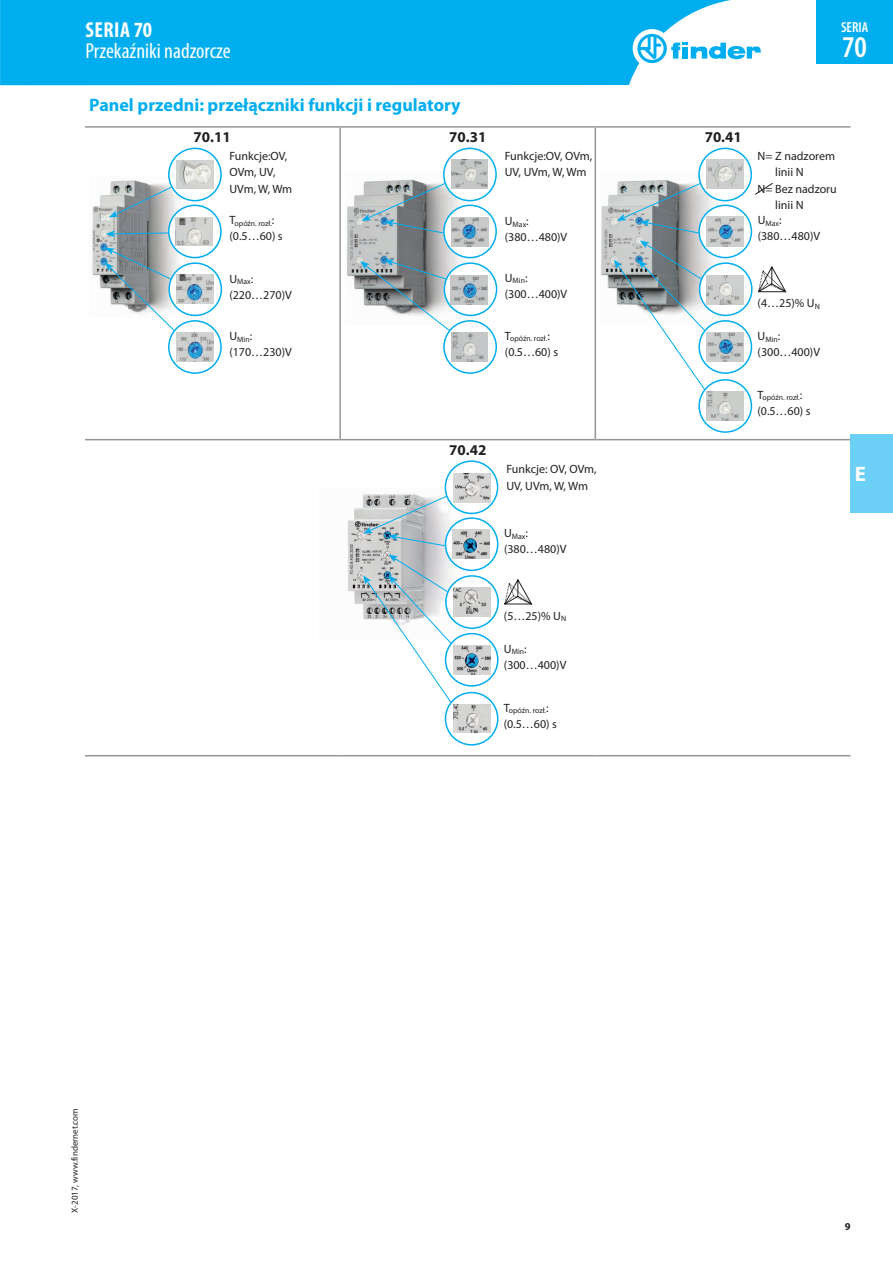
<style>
.page{position:relative;width:893px;height:1263px;background:#fff}
.page>*{position:absolute;margin:0;border:0;box-sizing:border-box;transform-origin:0 0}
.t1{font:600 condensed 30.3px "Myriad Pro";color:#fff}
.t2{font:condensed 21.75px "Myriad Pro";color:#fff}
.t3{font:700 condensed 21.75px "Myriad Pro";letter-spacing:.02em;color:#fff}
.t4{font:700 21px "Myriad Pro";color:#fff}
.t5{font:700 18px "Myriad Pro";color:#00aeef}
.t6{font:700 15px "Myriad Pro";color:#231f20}
.t7{font:600 condensed 14.55px "Myriad Pro";color:#fff}
.t8{font:12px/16.2px "Myriad Pro";color:#231f20}
.t9{font:700 10.5px "Myriad Pro";color:#231f20}
.t10{font:9px "Myriad Pro";color:#231f20}
.t11{font:7.8px "Myriad Pro";color:#231f20}
</style>
<div class="page">
<div style="left:850px;top:434px;width:43px;height:78px;background:#6bcff6"></div>
<hr style="left:85px;top:126px;width:255px;height:2px;background:#939598">
<hr style="left:340px;top:126px;width:255px;height:2px;background:#939598">
<hr style="left:339px;top:128px;width:2px;height:311px;background:#939598">
<hr style="left:595px;top:126px;width:255px;height:2px;background:#939598">
<hr style="left:595px;top:128px;width:1px;height:311px;background:#939598">
<hr style="left:85px;top:439px;width:255px;height:1px;background:#939598">
<hr style="left:85px;top:755px;width:255px;height:1px;background:#939598">
<hr style="left:340px;top:755px;width:255px;height:1px;background:#939598">
<hr style="left:595px;top:755px;width:255px;height:1px;background:#939598">
<hr style="left:340px;top:439px;width:255px;height:1px;background:#939598">
<hr style="left:595px;top:439px;width:255px;height:1px;background:#939598">
<img style="left:92px;top:180px;width:95px;height:135px">
<svg style="left:169px;top:148px;width:52px;height:53px"></svg>
<div style="left:168px;top:148px;width:54px;height:53px;border:2px solid #00aeef;border-radius:50%"></div>
<img style="left:176px;top:160px;width:37px;height:29px">
<svg style="left:169px;top:205px;width:52px;height:53px"></svg>
<div style="left:168px;top:205px;width:54px;height:53px;border:2px solid #00aeef;border-radius:50%"></div>
<img style="left:176px;top:217px;width:37px;height:29px">
<svg style="left:169px;top:263px;width:52px;height:52px"></svg>
<div style="left:168px;top:262px;width:54px;height:54px;border:2px solid #00aeef;border-radius:50%"></div>
<img style="left:176px;top:275px;width:37px;height:29px">
<svg style="left:169px;top:321px;width:52px;height:52px"></svg>
<div style="left:168px;top:320px;width:54px;height:54px;border:2px solid #00aeef;border-radius:50%"></div>
<img style="left:176px;top:333px;width:37px;height:28px">
<svg style="left:109px;top:186px;width:63px;height:32px;background:#9fa8ab"></svg>
<svg style="left:106px;top:230px;width:63px;height:7px"></svg>
<svg style="left:105px;top:248px;width:70px;height:83px"></svg>
<img style="left:347px;top:179px;width:127px;height:146px">
<svg style="left:444px;top:148px;width:52px;height:53px"></svg>
<div style="left:443px;top:148px;width:54px;height:53px;border:2px solid #00aeef;border-radius:50%"></div>
<img style="left:451px;top:160px;width:37px;height:29px">
<svg style="left:444px;top:205px;width:52px;height:53px"></svg>
<div style="left:443px;top:205px;width:54px;height:53px;border:2px solid #00aeef;border-radius:50%"></div>
<svg style="left:444px;top:263px;width:53px;height:52px"></svg>
<div style="left:444px;top:262px;width:53px;height:54px;border:2px solid #00aeef;border-radius:50%"></div>
<svg style="left:444px;top:321px;width:52px;height:52px"></svg>
<div style="left:443px;top:320px;width:54px;height:54px;border:2px solid #00aeef;border-radius:50%"></div>
<svg style="left:361px;top:182px;width:85px;height:52px;background:#9aa5a9"></svg>
<svg style="left:360px;top:259px;width:90px;height:72px"></svg>
<img style="left:451px;top:217px;width:37px;height:29px">
<img style="left:451px;top:275px;width:37px;height:29px">
<img style="left:451px;top:332px;width:37px;height:29px">
<img style="left:601px;top:179px;width:128px;height:146px">
<svg style="left:699px;top:148px;width:52px;height:53px"></svg>
<div style="left:698px;top:148px;width:54px;height:53px;border:2px solid #00aeef;border-radius:50%"></div>
<svg style="left:699px;top:205px;width:52px;height:53px"></svg>
<div style="left:698px;top:205px;width:54px;height:53px;border:2px solid #00aeef;border-radius:50%"></div>
<svg style="left:700px;top:263px;width:52px;height:52px"></svg>
<div style="left:699px;top:262px;width:54px;height:54px;border:2px solid #00aeef;border-radius:50%"></div>
<svg style="left:699px;top:321px;width:52px;height:52px"></svg>
<div style="left:698px;top:320px;width:54px;height:54px;border:2px solid #00aeef;border-radius:50%"></div>
<svg style="left:617px;top:182px;width:85px;height:52px;background:#a0acb0"></svg>
<svg style="left:699px;top:380px;width:52px;height:52px"></svg>
<div style="left:698px;top:379px;width:54px;height:54px;border:2px solid #00aeef;border-radius:50%"></div>
<svg style="left:614px;top:240px;width:92px;height:150px"></svg>
<img style="left:707px;top:160px;width:37px;height:29px">
<img style="left:707px;top:217px;width:37px;height:29px">
<img style="left:707px;top:275px;width:37px;height:29px">
<img style="left:707px;top:332px;width:36px;height:29px">
<img style="left:707px;top:391px;width:37px;height:29px">
<svg style="left:755px;top:183px;width:18px;height:12px"></svg>
<svg style="left:758px;top:266px;width:28px;height:26px"></svg>
<img style="left:347px;top:488px;width:122px;height:151px">
<svg style="left:445px;top:461px;width:53px;height:52px"></svg>
<div style="left:445px;top:460px;width:53px;height:54px;border:2px solid #00aeef;border-radius:50%"></div>
<svg style="left:445px;top:518px;width:53px;height:52px"></svg>
<div style="left:445px;top:517px;width:53px;height:54px;border:2px solid #00aeef;border-radius:50%"></div>
<svg style="left:446px;top:576px;width:52px;height:52px"></svg>
<div style="left:445px;top:575px;width:54px;height:54px;border:2px solid #00aeef;border-radius:50%"></div>
<svg style="left:446px;top:634px;width:52px;height:52px"></svg>
<div style="left:445px;top:633px;width:54px;height:54px;border:2px solid #00aeef;border-radius:50%"></div>
<svg style="left:363px;top:495px;width:85px;height:52px;background:#bac4c8"></svg>
<svg style="left:445px;top:693px;width:53px;height:52px"></svg>
<div style="left:445px;top:692px;width:53px;height:54px;border:2px solid #00aeef;border-radius:50%"></div>
<svg style="left:363px;top:554px;width:89px;height:149px"></svg>
<svg style="left:504px;top:579px;width:28px;height:25px"></svg>
<img style="left:453px;top:473px;width:37px;height:29px">
<img style="left:453px;top:530px;width:37px;height:29px">
<img style="left:453px;top:587px;width:37px;height:29px">
<img style="left:453px;top:645px;width:37px;height:29px">
<img style="left:453px;top:704px;width:37px;height:29px">
<div style="left:0;top:0;width:731px;height:85px;background:#00aeef"></div>
<div style="left:633px;top:29px;width:38px;height:39px;background:#fff;border-radius:50%"></div>
<svg style="left:637px;top:34px;width:124px;height:29px"></svg>
<div style="left:816px;top:0;width:77px;height:64px;background:#00aeef"></div>
<h2 class="t3" style="left:86px;top:17px;width:68px">SERIA 70</h2>
<h2 class="t2" style="left:85px;top:38px;width:147px">Przekaźniki nadzorcze</h2>
<h3 class="t5" style="left:89px;top:93px;width:373px">Panel przedni: przełączniki funkcji i regulatory</h3>
<p class="t6" style="left:194px;top:128px;width:39px">70.11</p>
<p class="t8" style="left:229px;top:148px;width:64px">Funkcje:OV,<br>OVm, UV,<br>UVm, W, Wm</p>
<p class="t11" style="left:229px;top:218px;width:46px"><sup>T</sup>opóźn. rozł.<sup>:</sup></p>
<p class="t8" style="left:229px;top:228px;width:55px">(0.5…60) s</p>
<p class="t11" style="left:229px;top:277px;width:25px"><sup>U</sup>Max<sup>:</sup></p>
<p class="t8" style="left:229px;top:287px;width:64px">(220…270)V</p>
<p class="t11" style="left:229px;top:334px;width:24px"><sup>U</sup>Min<sup>:</sup></p>
<p class="t8" style="left:229px;top:344px;width:64px">(170…230)V</p>
<p class="t6" style="left:449px;top:128px;width:39px">70.31</p>
<p class="t8" style="left:505px;top:148px;width:89px">Funkcje:OV, OVm,<br>UV, UVm, W, Wm</p>
<p class="t11" style="left:505px;top:219px;width:25px"><sup>U</sup>Max<sup>:</sup></p>
<p class="t8" style="left:505px;top:229px;width:64px">(380…480)V</p>
<p class="t11" style="left:505px;top:276px;width:24px"><sup>U</sup>Min<sup>:</sup></p>
<p class="t8" style="left:505px;top:286px;width:64px">(300…400)V</p>
<p class="t11" style="left:505px;top:334px;width:46px"><sup>T</sup>opóźn. rozł.<sup>:</sup></p>
<p class="t8" style="left:505px;top:344px;width:55px">(0.5…60) s</p>
<p class="t6" style="left:449px;top:440px;width:39px">70.42</p>
<p class="t8" style="left:506px;top:461px;width:92px">Funkcje: OV, OVm,<br>UV, UVm, W, Wm</p>
<p class="t11" style="left:504px;top:531px;width:25px"><sup>U</sup>Max<sup>:</sup></p>
<p class="t8" style="left:504px;top:541px;width:64px">(380…480)V</p>
<p class="t8" style="left:504px;top:607px;width:64px">(5…25)% U<sub>N</sub></p>
<p class="t11" style="left:504px;top:647px;width:24px"><sup>U</sup>Min<sup>:</sup></p>
<p class="t8" style="left:504px;top:657px;width:64px">(300…400)V</p>
<p class="t11" style="left:504px;top:706px;width:46px"><sup>T</sup>opóźn. rozł.<sup>:</sup></p>
<p class="t8" style="left:504px;top:715px;width:55px">(0.5…60) s</p>
<p class="t7" style="left:841px;top:19px;width:29px">SERIA</p>
<h1 class="t1" style="left:842px;top:30px;width:26px">70</h1>
<p class="t6" style="left:705px;top:128px;width:39px">70.41</p>
<p class="t8" style="left:758px;top:148px;width:79px">N= Z nadzorem</p>
<p class="t8" style="left:775px;top:164px;width:30px">linii N</p>
<p class="t8" style="left:758px;top:180px;width:81px">N= Bez nadzoru</p>
<p class="t8" style="left:775px;top:197px;width:30px">linii N</p>
<p class="t11" style="left:758px;top:218px;width:25px"><sup>U</sup>Max<sup>:</sup></p>
<p class="t8" style="left:758px;top:228px;width:64px">(380…480)V</p>
<p class="t8" style="left:758px;top:295px;width:64px">(4…25)% U<sub>N</sub></p>
<p class="t11" style="left:758px;top:334px;width:24px"><sup>U</sup>Min<sup>:</sup></p>
<p class="t8" style="left:758px;top:344px;width:64px">(300…400)V</p>
<p class="t11" style="left:757px;top:393px;width:46px"><sup>T</sup>opóźn. rozł.<sup>:</sup></p>
<p class="t8" style="left:757px;top:403px;width:55px">(0.5…60) s</p>
<h3 class="t4" style="left:855px;top:460px;width:13px">E</h3>
<p class="t10" style="left:69px;top:1213px;width:106px;rotate:-90deg">X-2017, www.findernet.com</p>
<p class="t9" style="left:845px;top:1219px;width:7px">9</p>
</div>
